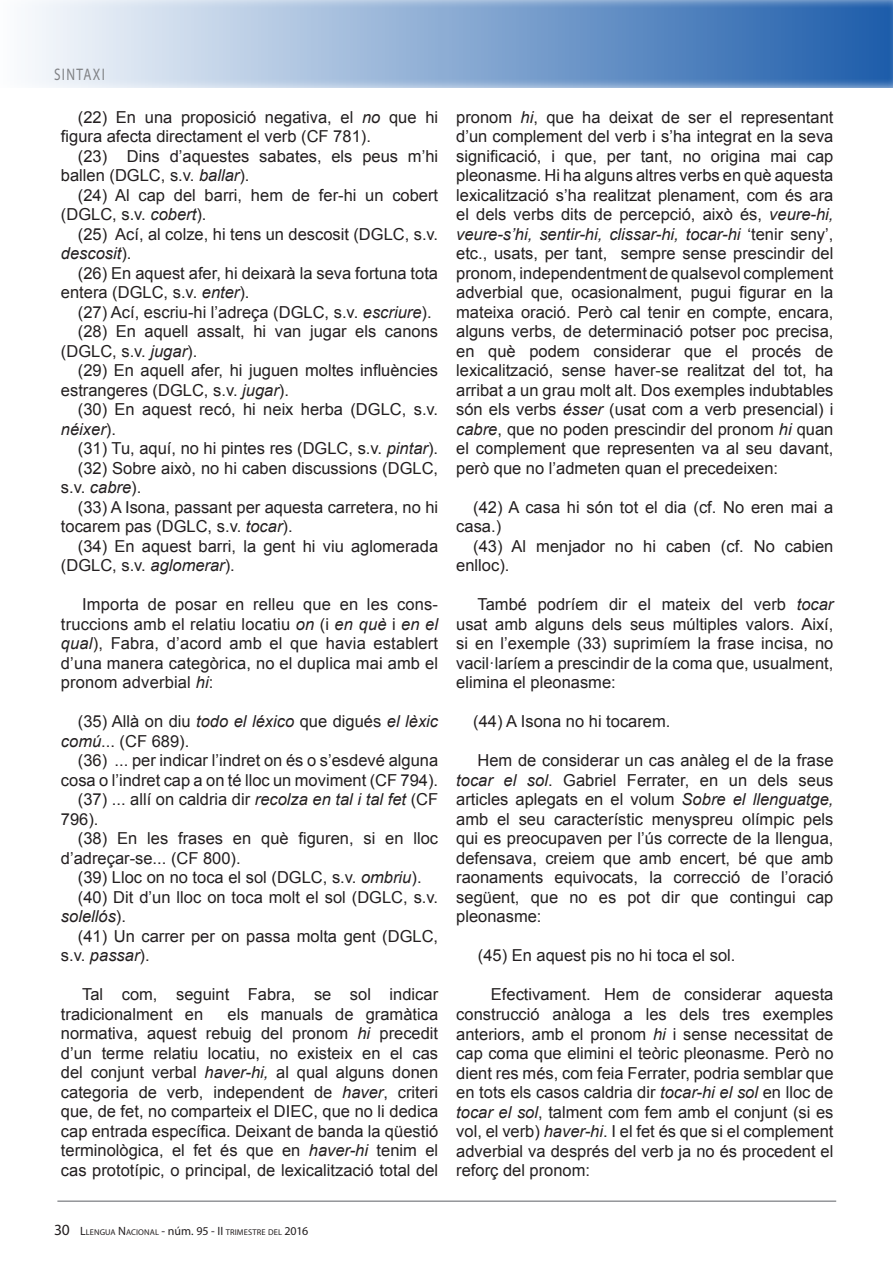
<style>
.page{position:relative;width:893px;height:1263px;background:#fff}
.page>*{position:absolute;margin:0;border:0;box-sizing:border-box;transform-origin:0 0}
.t1{font:16.8px "Myriad Pro";letter-spacing:.105em;color:#808285;scale:.79 1}
.t2{font:16.5px/19.5px "Arial";color:#231f20}
.t3{font:italic 16.5px "Arial";color:#231f20}
.t4{font:8.4px "Myriad Pro";letter-spacing:.015em;color:#231f20}
.s1{font-style:italic}
.s2{font-style:normal}
.s3{font-size:15.6px}
.s4{font-size:12px}
</style>
<div class="page">
<div style="left:0;top:0;width:893px;height:89px;background:#fff;opacity:.75"></div>
<hr style="left:57px;top:1200px;width:779px;height:2px;background:#939598">
<p class="t1" style="left:54px;top:64px;width:66px">SINTAXI</p>
<p class="t2" style="left:61px;top:107px;width:379px;text-indent:17px">(22) En una proposició negativa, el <span class="s1">no</span> que hi figura afecta directament el verb (CF 781).</p>
<p class="t2" style="left:61px;top:146px;width:379px;text-indent:17px">(23) Dins d’aquestes sabates, els peus m’hi ballen (DGLC, s.v. <span class="s1">ballar</span>).</p>
<p class="t2" style="left:61px;top:185px;width:379px;text-indent:17px">(24) Al cap del barri, hem de fer-hi un cobert (DGLC, s.v. <span class="s1">cobert</span>).</p>
<p class="t2" style="left:61px;top:224px;width:379px;text-indent:17px">(25) Ací, al colze, hi tens un descosit (DGLC, s.v. <span class="s1">descosit</span>).</p>
<p class="t2" style="left:61px;top:263px;width:379px;text-indent:17px">(26) En aquest afer, hi deixarà la seva fortuna tota entera (DGLC, s.v. <span class="s1">enter</span>).</p>
<p class="t2" style="left:78px;top:302px;width:355px">(27) Ací, escriu-hi l’adreça (DGLC, s.v. <span class="s1">escriure</span>).</p>
<p class="t2" style="left:78px;top:322px;width:362px">(28) En aquell assalt, hi van jugar els canons</p>
<p class="t2" style="left:61px;top:341px;width:138px">(DGLC, s.v. <span class="s1">jugar</span>).</p>
<p class="t2" style="left:78px;top:361px;width:362px">(29) En aquell afer, hi juguen moltes influències</p>
<p class="t2" style="left:61px;top:380px;width:230px">estrangeres (DGLC, s.v. <span class="s1">jugar</span>).</p>
<p class="t2" style="left:78px;top:400px;width:362px">(30) En aquest recó, hi neix herba (DGLC, s.v.</p>
<p class="t3" style="left:61px;top:418px;width:57px">néixer<span class="s2">).</span></p>
<p class="t2" style="left:78px;top:439px;width:362px">(31) Tu, aquí, no hi pintes res (DGLC, s.v. <span class="s1">pintar</span>).</p>
<p class="t2" style="left:78px;top:458px;width:362px">(32) Sobre això, no hi caben discussions (DGLC,</p>
<p class="t2" style="left:61px;top:478px;width:82px">s.v. <span class="s1">cabre</span>).</p>
<p class="t2" style="left:78px;top:497px;width:362px">(33) A Isona, passant per aquesta carretera, no hi</p>
<p class="t2" style="left:61px;top:517px;width:233px">tocarem pas (DGLC, s.v. <span class="s1">tocar</span>).</p>
<p class="t2" style="left:78px;top:536px;width:362px">(34) En aquest barri, la gent hi viu aglomerada</p>
<p class="t2" style="left:61px;top:556px;width:175px">(DGLC, s.v. <span class="s1">aglomerar</span>).</p>
<p class="t2" style="left:61px;top:595px;width:379px;text-align:justify;text-indent:21px">Importa de posar en relleu que en les cons&shy;truccions amb el relatiu locatiu <span class="s1">on</span> (i <span class="s1">en què</span> i <span class="s1">en el qual</span>), Fabra, d’acord amb el que havia establert d’una manera categòrica, no el duplica mai amb el pronom adverbial <span class="s1">hi</span>:</p>
<p class="t2" style="left:61px;top:712px;width:379px;text-indent:17px">(35) Allà on diu <span class="s1">todo el léxico</span> que digués <span class="s1">el lèxic comú</span>... (CF 689).</p>
<p class="t2" style="left:78px;top:751px;width:362px">(36) ... per indicar l’indret on és o s’esdevé alguna</p>
<p class="t2" style="left:61px;top:770px;width:379px">cosa o l’indret cap a on té lloc un moviment (CF 794).</p>
<p class="t2" style="left:78px;top:790px;width:362px">(37) ... allí on caldria dir <span class="s1">recolza en tal i tal fet</span> (CF</p>
<p class="t2" style="left:61px;top:809px;width:39px">796).</p>
<p class="t2" style="left:78px;top:829px;width:362px">(38) En les frases en què figuren, si en lloc</p>
<p class="t2" style="left:61px;top:848px;width:181px">d’adreçar-se... (CF 800).</p>
<p class="t2" style="left:78px;top:868px;width:345px">(39) Lloc on no toca el sol (DGLC, s.v. <span class="s1">ombriu</span>).</p>
<p class="t2" style="left:78px;top:887px;width:362px">(40) Dit d’un lloc on toca molt el sol (DGLC, s.v.</p>
<p class="t3" style="left:61px;top:906px;width:67px">solellós<span class="s2">).</span></p>
<p class="t2" style="left:78px;top:926px;width:362px">(41) Un carrer per on passa molta gent (DGLC,</p>
<p class="t2" style="left:61px;top:946px;width:90px">s.v. <span class="s1">passar</span>).</p>
<p class="t2" style="left:61px;top:985px;width:379px;text-indent:21px">Tal com, seguint Fabra, se sol indicar tradicionalment en</p>
<p class="t2" style="left:61px;top:1004px;width:379px;text-align:justify;text-indent:167px">els manuals de gramàtica normativa, aquest rebuig del pronom <span class="s1">hi</span> precedit d’un terme relatiu locatiu, no existeix en el cas del conjunt verbal <span class="s1">haver-hi,</span> al qual alguns donen categoria de verb, independent de <span class="s1">haver</span>, criteri que, de fet, no comparteix el DIEC, que no li dedica cap entrada específica. Deixant de banda la qüestió terminològica, el fet és que en <span class="s1">haver-hi</span> tenim el cas prototípic, o principal, de lexicalització total del</p>
<p class="t2" style="left:456px;top:107px;width:379px;text-align:justify">pronom <span class="s1">hi</span>, que ha deixat de ser el representant d’un complement del verb i s’ha integrat en la seva significació, i que, per tant, no origina mai cap pleonasme. Hi ha alguns altres verbs en què aquesta lexicalització s’ha realitzat plenament, com és ara el dels verbs dits de percepció, això és, <span class="s1">veure-hi, veure-s’hi, sentir-hi, clissar-hi, tocar-hi</span> ‘tenir seny’, etc., usats, per tant, sempre sense prescindir del pronom, independentment de qualsevol complement adverbial que, ocasionalment, pugui figurar en la mateixa oració. Però cal tenir en compte, encara, alguns verbs, de determinació potser poc precisa, en què podem considerar que el procés de lexicalització, sense haver-se realitzat del tot, ha arribat a un grau molt alt. Dos exemples indubtables són els verbs <span class="s1">ésser</span> (usat com a verb presencial) i <span class="s1">cabre</span>, que no poden prescindir del pronom <span class="s1">hi</span> quan el complement que representen va al seu davant, però que no l’admeten quan el precedeixen:</p>
<p class="t2" style="left:456px;top:497px;width:379px;text-indent:17px">(42) A casa hi són tot el dia (cf. No eren mai a casa.)</p>
<p class="t2" style="left:456px;top:536px;width:379px;text-indent:17px">(43) Al menjador no hi caben (cf. No cabien enlloc).</p>
<p class="t2" style="left:456px;top:595px;width:379px;text-align:justify;text-indent:21px">També podríem dir el mateix del verb <span class="s1">tocar </span>usat amb alguns dels seus múltiples valors. Així, si en l’exemple (33) suprimíem la frase incisa, no vacil·laríem a prescindir de la coma que, usualment, elimina el pleonasme:</p>
<p class="t2" style="left:473px;top:712px;width:199px">(44) A Isona no hi tocarem.</p>
<p class="t2" style="left:456px;top:751px;width:379px;text-align:justify;text-indent:21px">Hem de considerar un cas anàleg el de la frase <span class="s1">tocar el sol</span>. Gabriel Ferrater, en un dels seus articles aplegats en el volum <span class="s1">Sobre el llenguatge, </span>amb el seu característic menyspreu olímpic pels qui es preocupaven per l’ús correcte de la llengua, defensava, creiem que amb encert, bé que amb raonaments equivocats, la correcció de l’oració següent, que no es pot dir que contingui cap pleonasme:</p>
<p class="t2" style="left:478px;top:946px;width:259px">(45) En aquest pis no hi toca el sol.</p>
<p class="t2" style="left:456px;top:985px;width:379px;text-align:justify;text-indent:35px">Efectivament. Hem de considerar aquesta construcció anàloga a les dels tres exemples anteriors, amb el pronom <span class="s1">hi</span> i sense necessitat de cap coma que elimini el teòric pleonasme. Però no dient res més, com feia Ferrater, podria semblar que en tots els casos caldria dir <span class="s1">tocar-hi el sol</span> en lloc de <span class="s1">tocar el sol</span>, talment com fem amb el conjunt (si es vol, el verb) <span class="s1">haver-hi</span>. I el fet és que si el complement adverbial va després del verb ja no és procedent el reforç del pronom:</p>
<p class="t4" style="left:54px;top:1227px;width:256px"><span class="s3">30</span> <span class="s4">L</span>LENGUA <span class="s4">N</span>ACIONAL <span class="s4">- núm. 95 -</span> <span class="s4">II</span> TRIMESTRE DEL <span class="s4">2016</span></p>
</div>
